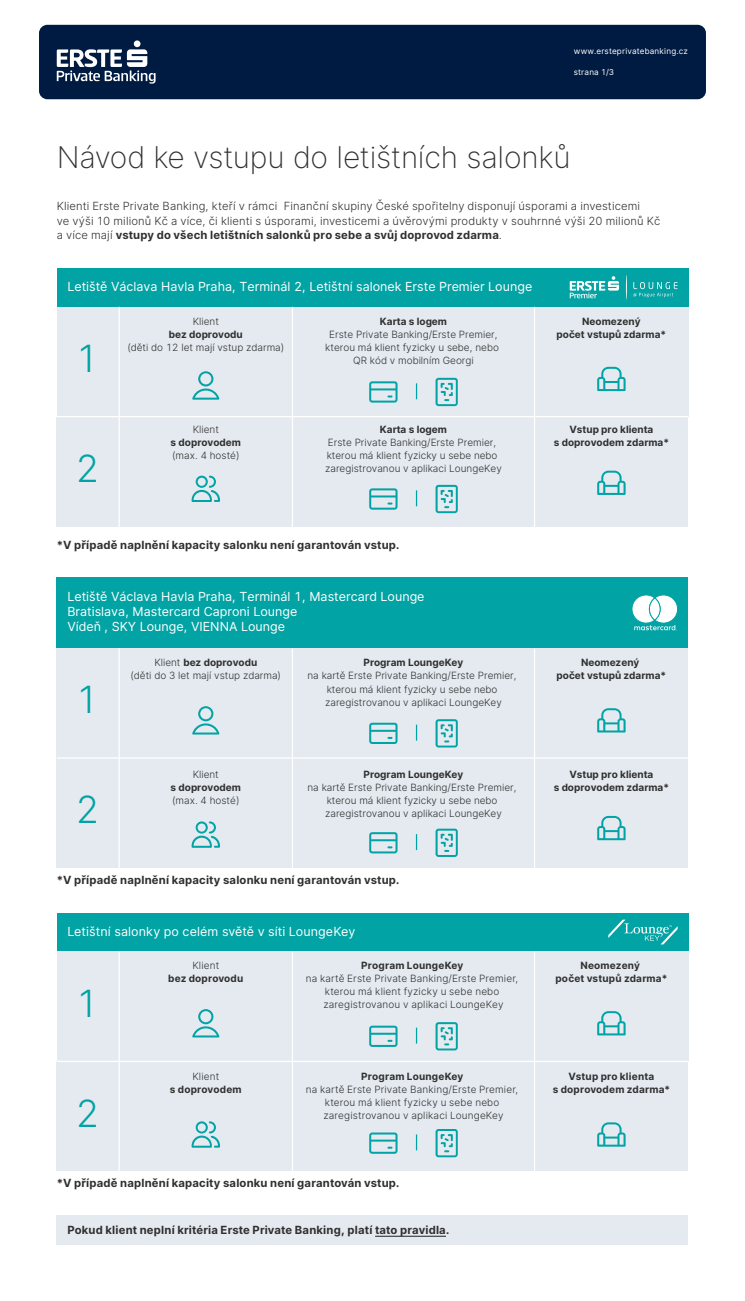
<style>
.page{position:relative;width:745px;height:1301px;background:#fff}
.page>*{position:absolute;margin:0;border:0;box-sizing:border-box;transform-origin:0 0}
.t1{font:300 37.5px "Inter";color:#02a3a4}
.t2{font:200 30px "Inter";letter-spacing:-.01em;color:#303030}
.t3{font:12.5px/15px "Inter";color:#fff}
.t4{font:300 11.25px/14.6px "Inter";letter-spacing:.01em;color:#303030}
.t5{font:700 11.25px "Inter";letter-spacing:.015em;color:#303030}
.t6{font:300 10px/13px "Inter";color:#303030;text-align:center}
.t7{font:700 10px/13px "Inter";color:#303030;text-align:center}
.t8{font:700 10px/13px "Inter";letter-spacing:.02em;color:#303030;text-align:center}
.t9{font:8.12px "Inter";letter-spacing:.025em;color:#fff}
.s1{font-weight:700}
</style>
<div class="page">
<div style="left:57px;top:912px;width:630px;height:39px;background:#02a3a4"></div>
<div style="left:57px;top:951px;width:630px;height:110px;background:#e4eaf0"></div>
<hr style="left:118px;top:951px;width:2px;height:110px;background:#fff">
<hr style="left:291px;top:951px;width:2px;height:110px;background:#fff">
<hr style="left:533px;top:951px;width:2px;height:110px;background:#fff">
<div style="left:57px;top:1061px;width:630px;height:110px;background:#e4eaf0"></div>
<hr style="left:118px;top:1061px;width:2px;height:110px;background:#fff">
<hr style="left:291px;top:1061px;width:2px;height:110px;background:#fff">
<hr style="left:533px;top:1061px;width:2px;height:110px;background:#fff">
<hr style="left:57px;top:1060px;width:630px;height:2px;background:#fff">
<svg style="left:415px;top:1027px;width:2px;height:16px"></svg>
<svg style="left:435px;top:1022px;width:22px;height:28px"></svg>
<svg style="left:369px;top:1025px;width:28px;height:21px"></svg>
<svg style="left:415px;top:1134px;width:2px;height:16px"></svg>
<svg style="left:435px;top:1129px;width:22px;height:28px"></svg>
<svg style="left:369px;top:1132px;width:28px;height:21px"></svg>
<svg style="left:191px;top:1121px;width:29px;height:26px"></svg>
<svg style="left:192px;top:1009px;width:27px;height:28px"></svg>
<svg style="left:597px;top:1011px;width:28px;height:24px"></svg>
<svg style="left:597px;top:1122px;width:28px;height:24px"></svg>
<svg style="left:608px;top:919px;width:69px;height:25px"></svg>
<div style="left:57px;top:1214px;width:630px;height:30px;background:#e4eaf0"></div>
<hr style="left:375px;top:1235px;width:70px;height:1px;background:#303030">
<div style="left:57px;top:577px;width:630px;height:71px;background:#02a3a4"></div>
<div style="left:57px;top:648px;width:630px;height:110px;background:#e4eaf0"></div>
<hr style="left:118px;top:648px;width:2px;height:110px;background:#fff">
<div style="left:57px;top:758px;width:630px;height:110px;background:#e4eaf0"></div>
<hr style="left:118px;top:758px;width:2px;height:127px;background:#fff">
<hr style="left:291px;top:758px;width:2px;height:127px;background:#fff">
<hr style="left:533px;top:758px;width:2px;height:127px;background:#fff">
<svg style="left:632px;top:595px;width:45px;height:35px"></svg>
<svg style="left:649px;top:598px;width:10px;height:22px"></svg>
<div style="left:648px;top:597px;width:12px;height:23px;border:1px solid #02a3a4;border-radius:50%"></div>
<hr style="left:291px;top:648px;width:2px;height:110px;background:#fff">
<hr style="left:533px;top:648px;width:2px;height:110px;background:#fff">
<hr style="left:57px;top:757px;width:630px;height:1px;background:#fff">
<svg style="left:191px;top:821px;width:29px;height:26px"></svg>
<svg style="left:192px;top:706px;width:27px;height:28px"></svg>
<svg style="left:597px;top:816px;width:28px;height:24px"></svg>
<svg style="left:597px;top:708px;width:28px;height:24px"></svg>
<svg style="left:415px;top:834px;width:2px;height:16px"></svg>
<svg style="left:435px;top:828px;width:22px;height:29px"></svg>
<svg style="left:369px;top:832px;width:28px;height:21px"></svg>
<svg style="left:415px;top:724px;width:2px;height:16px"></svg>
<svg style="left:435px;top:719px;width:22px;height:28px"></svg>
<svg style="left:369px;top:722px;width:28px;height:22px"></svg>
<div style="left:57px;top:268px;width:630px;height:39px;background:#02a3a4"></div>
<div style="left:57px;top:307px;width:630px;height:109px;background:#e4eaf0"></div>
<hr style="left:118px;top:307px;width:2px;height:109px;background:#fff">
<hr style="left:291px;top:307px;width:2px;height:109px;background:#fff">
<hr style="left:533px;top:307px;width:2px;height:109px;background:#fff">
<div style="left:57px;top:416px;width:630px;height:110px;background:#e4eaf0"></div>
<hr style="left:118px;top:416px;width:2px;height:121px;background:#fff">
<hr style="left:291px;top:416px;width:2px;height:121px;background:#fff">
<hr style="left:533px;top:416px;width:2px;height:121px;background:#fff">
<hr style="left:57px;top:416px;width:630px;height:1px;background:#fff">
<svg style="left:415px;top:383px;width:2px;height:16px"></svg>
<svg style="left:435px;top:378px;width:22px;height:28px"></svg>
<svg style="left:369px;top:381px;width:28px;height:21px"></svg>
<svg style="left:415px;top:490px;width:2px;height:16px"></svg>
<svg style="left:435px;top:485px;width:22px;height:28px"></svg>
<svg style="left:369px;top:488px;width:28px;height:21px"></svg>
<svg style="left:191px;top:475px;width:29px;height:27px"></svg>
<svg style="left:192px;top:371px;width:27px;height:28px"></svg>
<svg style="left:597px;top:367px;width:28px;height:24px"></svg>
<svg style="left:597px;top:470px;width:28px;height:25px"></svg>
<div style="left:39px;top:25px;width:666px;height:74px;background:#001b41;border-radius:8px"></div>
<div style="left:134px;top:40px;width:6px;height:7px;background:#fff;border-radius:50%"></div>
<svg style="left:57px;top:49px;width:98px;height:35px"></svg>
<svg style="left:569px;top:276px;width:49px;height:22px"></svg>
<svg style="left:625px;top:275px;width:52px;height:25px"></svg>
<p class="t9" style="left:573px;top:45px;width:116px">www.ersteprivatebanking.cz</p>
<p class="t9" style="left:573px;top:66px;width:42px">strana 1/3</p>
<h2 class="t2" style="left:57px;top:135px;width:515px">Návod ke vstupu do letištních salonků</h2>
<p class="t4" style="left:57px;top:199px;width:604px">Klienti Erste Private Banking, kteří v rámci Finanční skupiny České spořitelny disponují úsporami a investicemi<br>ve výši 10 milionů Kč a více, či klienti s úsporami, investicemi a úvěrovými produkty v souhrnné výši 20 milionů Kč a více mají <span class="s1">vstupy do všech letištních salonků pro sebe a svůj doprovod zdarma</span>.</p>
<p class="t3" style="left:67px;top:279px;width:466px">Letiště Václava Havla Praha, Terminál 2, Letištní salonek Erste Premier Lounge</p>
<h1 class="t1" style="left:76px;top:332px;width:25px">1</h1>
<h1 class="t1" style="left:76px;top:441px;width:25px">2</h1>
<p class="t6" style="left:193px;top:315px;width:28px">Klient</p>
<p class="t7" style="left:169px;top:327px;width:75px">bez doprovodu</p>
<p class="t6" style="left:127px;top:341px;width:158px">(děti do 12 let mají vstup zdarma)</p>
<p class="t6" style="left:193px;top:423px;width:28px">Klient</p>
<p class="t7" style="left:170px;top:436px;width:72px">s doprovodem</p>
<p class="t6" style="left:172px;top:449px;width:69px">(max. 4 hosté)</p>
<p class="t7" style="left:379px;top:314px;width:69px">Karta s logem</p>
<p class="t6" style="left:325px;top:328px;width:175px">Erste Private Banking/Erste Premier, kterou má klient fyzicky u sebe, nebo<br>QR kód v mobilním Georgi</p>
<p class="t7" style="left:379px;top:422px;width:69px">Karta s logem</p>
<p class="t6" style="left:325px;top:436px;width:178px;text-align:left">Erste Private Banking/Erste Premier, kterou má klient fyzicky u sebe nebo zaregistrovanou v aplikaci LoungeKey</p>
<p class="t7" style="left:556px;top:314px;width:111px">Neomezený<br>počet vstupů zdarma*</p>
<p class="t7" style="left:553px;top:423px;width:117px">Vstup pro klienta<br>s doprovodem zdarma*</p>
<p class="t5" style="left:57px;top:536px;width:344px">*V případě naplnění kapacity salonku není garantován vstup.</p>
<p class="t3" style="left:67px;top:588px;width:358px">Letiště Václava Havla Praha, Terminál 1, Mastercard Lounge<br>Bratislava, Mastercard Caproni Lounge<br>Vídeň , SKY Lounge, VIENNA Lounge</p>
<h1 class="t1" style="left:76px;top:673px;width:25px">1</h1>
<h1 class="t1" style="left:76px;top:783px;width:25px">2</h1>
<p class="t6" style="left:130px;top:656px;width:152px">Klient <span class="s1">bez doprovodu<br></span>(děti do 3 let mají vstup zdarma)</p>
<p class="t6" style="left:192px;top:767px;width:28px">Klient</p>
<p class="t7" style="left:170px;top:780px;width:72px">s doprovodem</p>
<p class="t6" style="left:172px;top:793px;width:69px">(max. 4 hosté)</p>
<p class="t7" style="left:363px;top:656px;width:101px">Program LoungeKey</p>
<p class="t6" style="left:307px;top:669px;width:210px">na kartě Erste Private Banking/Erste Premier, kterou má klient fyzicky u sebe nebo zaregistrovanou v aplikaci LoungeKey</p>
<p class="t7" style="left:363px;top:767px;width:101px">Program LoungeKey</p>
<p class="t6" style="left:307px;top:780px;width:210px">na kartě Erste Private Banking/Erste Premier, kterou má klient fyzicky u sebe nebo zaregistrovanou v aplikaci LoungeKey</p>
<p class="t5" style="left:57px;top:871px;width:344px">*V případě naplnění kapacity salonku není garantován vstup.</p>
<p class="t3" style="left:67px;top:923px;width:289px">Letištní salonky po celém světě v síti LoungeKey</p>
<h1 class="t1" style="left:76px;top:976px;width:25px">1</h1>
<h1 class="t1" style="left:76px;top:1086px;width:25px">2</h1>
<p class="t6" style="left:192px;top:958px;width:28px">Klient</p>
<p class="t8" style="left:168px;top:971px;width:77px">bez doprovodu</p>
<p class="t6" style="left:192px;top:1070px;width:28px">Klient</p>
<p class="t8" style="left:170px;top:1082px;width:73px">s doprovodem</p>
<p class="t8" style="left:361px;top:958px;width:103px">Program LoungeKey</p>
<p class="t6" style="left:305px;top:971px;width:214px">na kartě Erste Private Banking/Erste Premier, kterou má klient fyzicky u sebe nebo zaregistrovanou v aplikaci LoungeKey</p>
<p class="t8" style="left:361px;top:1069px;width:103px">Program LoungeKey</p>
<p class="t6" style="left:305px;top:1083px;width:214px">na kartě Erste Private Banking/Erste Premier, kterou má klient fyzicky u sebe nebo zaregistrovanou v aplikaci LoungeKey</p>
<p class="t5" style="left:57px;top:1174px;width:344px">*V případě naplnění kapacity salonku není garantován vstup.</p>
<p class="t5" style="left:67px;top:1221px;width:383px">Pokud klient neplní kritéria Erste Private Banking, platí tato pravidla.</p>
<p class="t7" style="left:556px;top:656px;width:111px">Neomezený<br>počet vstupů zdarma*</p>
<p class="t7" style="left:553px;top:767px;width:117px">Vstup pro klienta<br>s doprovodem zdarma*</p>
<p class="t8" style="left:555px;top:958px;width:113px">Neomezený<br>počet vstupů zdarma*</p>
<p class="t8" style="left:552px;top:1069px;width:119px">Vstup pro klienta<br>s doprovodem zdarma*</p>
</div>
